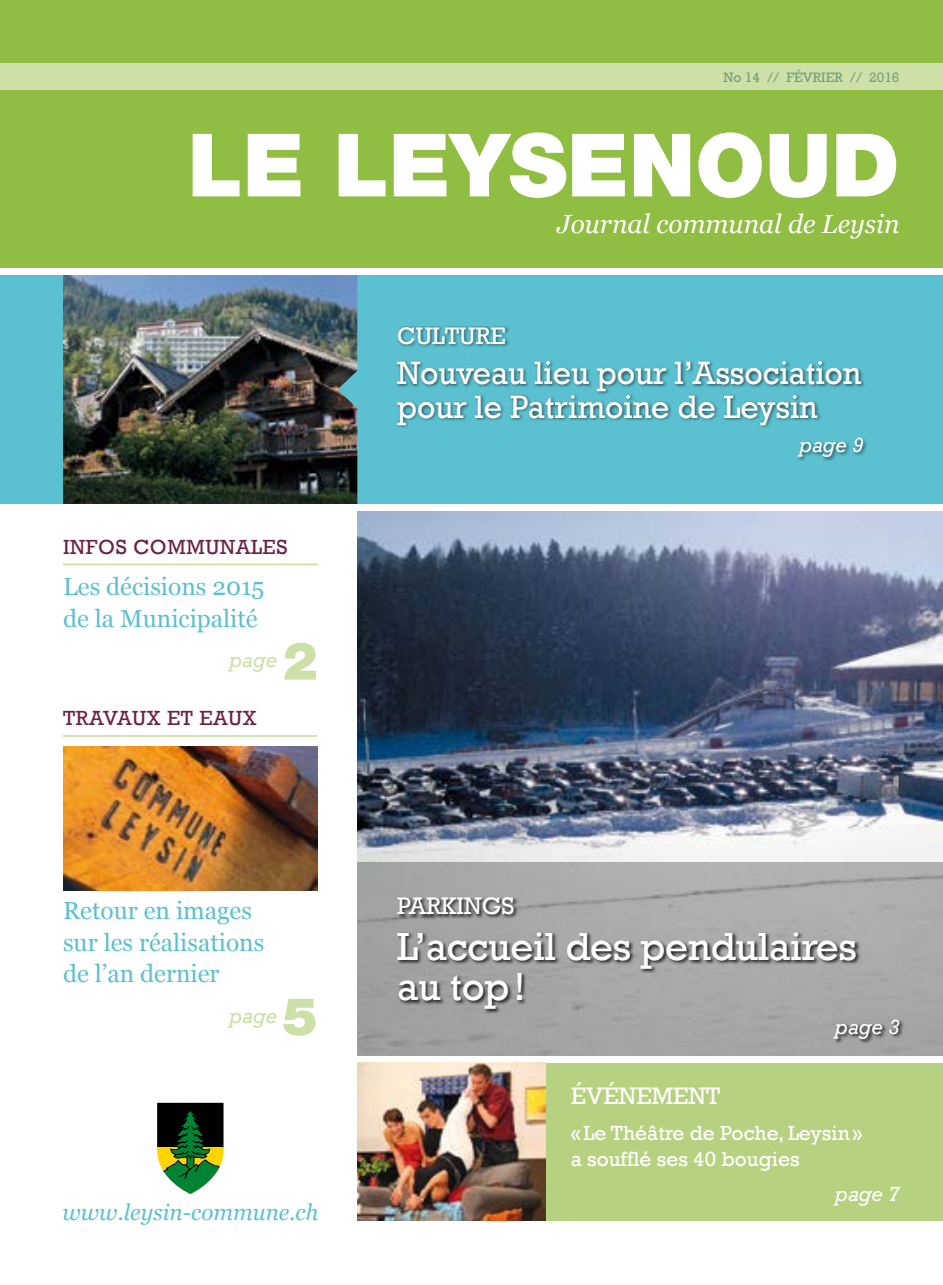
<style>
.page{position:relative;width:943px;height:1285px;background:#fff}
.page>*{position:absolute;margin:0;border:0;box-sizing:border-box;transform-origin:0 0}
.t1{font:900 87.5px "Helvetica Neue";color:#fff}
.APPEL_gauche_noPage{font:900 52.5px "Helvetica Neue";color:#cce0a7}
.APPEL_DROITE_titreMi{font:40.25px/40.2px "Rockwell";letter-spacing:-.01em;color:#fff}
.APPEL_DROITE_titreHa{font:33.25px/33.2px "Rockwell";letter-spacing:-.005em;color:#fff}
.t2{font:italic 26.25px "Georgia";color:#fff}
.APPEL_gauche_sousTit{font:24.5px/31.5px "Georgia";color:#5bc0d0}
.APPEL_droite_rubriqu{font:24.5px "Rockwell";color:#fff}
.t3{font:italic 22.4px "Georgia";color:#5bc0d0}
.APPEL_droite_titreBa{font:21px/26.2px "Rockwell";color:#fff}
.APPEL_gauche_titre{font:21px "Rockwell";letter-spacing:.03em;color:#6b2144}
.APPEL_DROIT_noPage{font:italic 21px "Rockwell";color:#fff}
.APPEL_gauche_noPage-2{font:italic 21px "Rockwell";color:#cce0a7}
.t4{font:14px "Rockwell";color:#769e7a}
</style>
<div class="page">
<div style="left:0;top:0;width:943px;height:268px;background:#90be43"></div>
<div style="left:0;top:275px;width:943px;height:229px;background:#5bc0d0"></div>
<div style="left:0;top:63px;width:943px;height:26px;background:#cce0a7"></div>
<div style="left:546px;top:1063px;width:397px;height:157px;background:#b6d280"></div>
<img style="left:357px;top:1063px;width:189px;height:157px">
<img style="left:357px;top:511px;width:586px;height:351px">
<img style="left:63px;top:275px;width:294px;height:229px">
<div style="left:157px;top:1103px;width:66px;height:45px;background:#000"></div>
<svg style="left:157px;top:1110px;width:66px;height:84px"></svg>
<div style="left:357px;top:862px;width:586px;height:193px;background:#a6a7a8"></div>
<div style="left:395px;top:326px;width:471px;height:135px;background:#000;opacity:.5"></div>
<div style="left:398px;top:898px;width:506px;height:145px;background:#000;opacity:.75"></div>
<hr style="left:63px;top:563px;width:254px;height:2px;background:#cce0a7">
<hr style="left:63px;top:735px;width:254px;height:2px;background:#cce0a7">
<img style="left:63px;top:747px;width:254px;height:143px">
<p class="t4" style="left:723px;top:69px;width:178px">No 14 // FÉVRIER // 2016</p>
<p class="t1" style="left:188px;top:113px;width:713px">LE LEYSENOUD</p>
<p class="t2" style="left:557px;top:204px;width:344px">Journal communal de Leysin</p>
<p class="APPEL_gauche_titre" style="left:63px;top:534px;width:226px">INFOS COMMUNALES</p>
<p class="APPEL_gauche_sousTit" style="left:63px;top:570px;width:203px">Les décisions 2015 de la Municipalité</p>
<p class="APPEL_gauche_noPage-2" style="left:229px;top:648px;width:49px">page</p>
<p class="APPEL_gauche_noPage" style="left:282px;top:630px;width:37px">2</p>
<p class="APPEL_gauche_titre" style="left:63px;top:706px;width:195px">TRAVAUX ET EAUX</p>
<p class="APPEL_gauche_sousTit" style="left:63px;top:894px;width:203px">Retour en images sur les réalisations de l’an dernier</p>
<p class="APPEL_gauche_noPage-2" style="left:229px;top:1004px;width:49px">page</p>
<p class="APPEL_gauche_noPage" style="left:282px;top:985px;width:37px">5</p>
<p class="t3" style="left:62px;top:1196px;width:257px">www.leysin-commune.ch</p>
<p class="APPEL_droite_rubriqu" style="left:397px;top:321px;width:110px">CULTURE</p>
<p class="APPEL_DROITE_titreHa" style="left:397px;top:357px;width:466px">Nouveau lieu pour l’Association pour le Patrimoine de Leysin</p>
<p class="APPEL_DROIT_noPage" style="left:799px;top:433px;width:66px">page 9</p>
<p class="APPEL_droite_rubriqu" style="left:397px;top:892px;width:119px">PARKINGS</p>
<p class="APPEL_DROITE_titreMi" style="left:397px;top:926px;width:461px">L’accueil des pendulaires au top!</p>
<p class="APPEL_DROIT_noPage" style="left:835px;top:1015px;width:66px">page 3</p>
<p class="APPEL_droite_rubriqu" style="left:570px;top:1081px;width:151px">ÉVÉNEMENT</p>
<p class="APPEL_droite_titreBa" style="left:570px;top:1120px;width:293px">«Le Théâtre de Poche, Leysin» a soufflé ses 40 bougies</p>
<p class="APPEL_DROIT_noPage" style="left:835px;top:1181px;width:66px">page 7</p>
</div>
